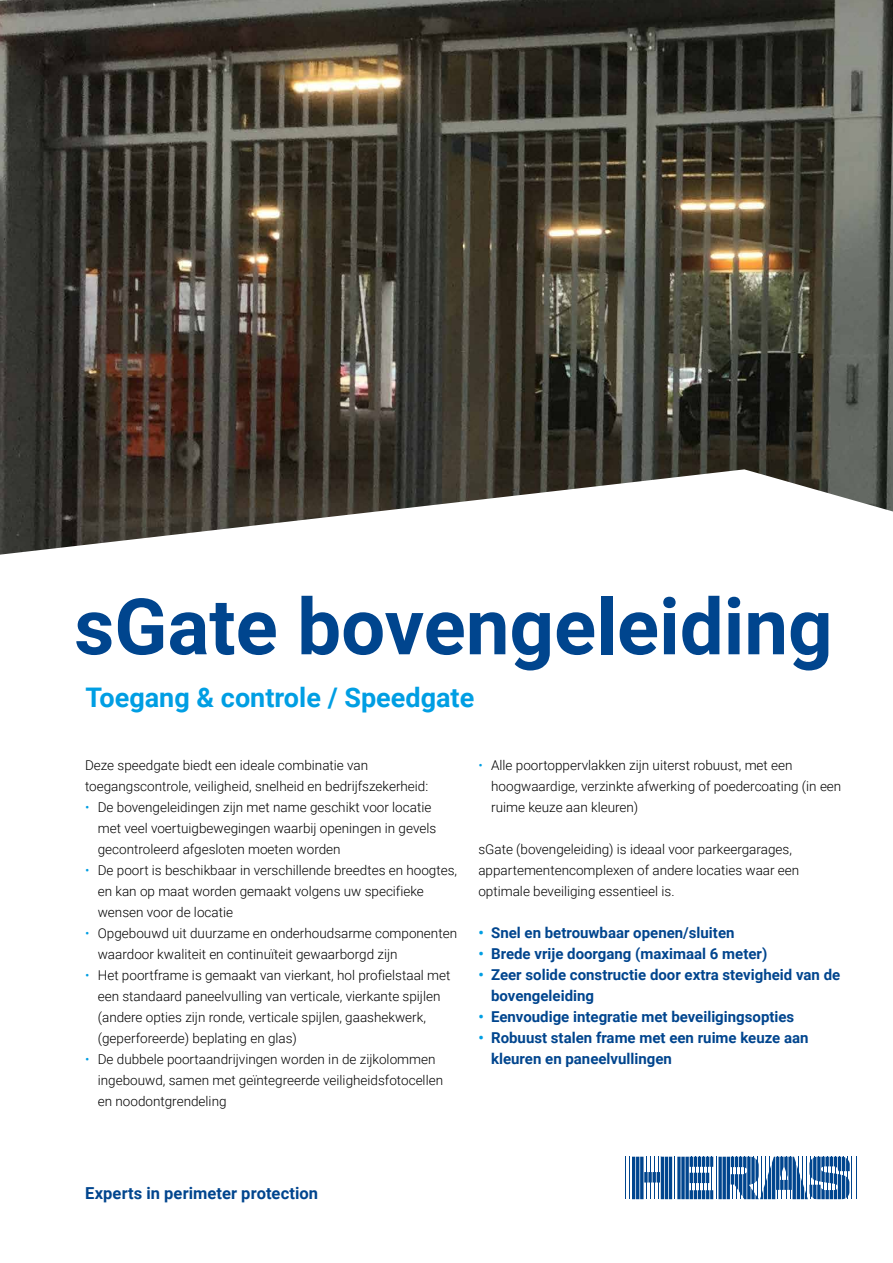
<style>
.page{position:relative;width:893px;height:1263px;background:#fff}
.page>*{position:absolute;margin:0;border:0;box-sizing:border-box;transform-origin:0 0}
.t1{font:700 78px "Roboto";color:#00458e}
.t2{font:700 27px "Roboto";color:#009ee3}
.t3{font:700 16.5px "Roboto";letter-spacing:.005em;color:#00458e}
.t4{font:700 15px/21px "Roboto";color:#00458e}
.t5{font:300 13.5px/21px "Roboto";color:#000}
.s1{color:#009ee3}
</style>
<div class="page">
<hr style="left:625px;top:1157px;width:1px;height:42px;background:#00458e">
<hr style="left:629px;top:1157px;width:1px;height:42px;background:#00458e">
<hr style="left:646px;top:1157px;width:1px;height:42px;background:#00458e">
<hr style="left:650px;top:1157px;width:1px;height:42px;background:#00458e">
<hr style="left:654px;top:1157px;width:1px;height:42px;background:#00458e">
<hr style="left:658px;top:1157px;width:1px;height:42px;background:#00458e">
<hr style="left:674px;top:1157px;width:1px;height:42px;background:#00458e">
<hr style="left:852px;top:1157px;width:1px;height:42px;background:#00458e">
<hr style="left:856px;top:1157px;width:1px;height:42px;background:#00458e">
<hr style="left:669px;top:1157px;width:3px;height:42px;background:#00458e">
<hr style="left:665px;top:1157px;width:3px;height:42px;background:#00458e">
<hr style="left:661px;top:1157px;width:3px;height:42px;background:#00458e">
<hr style="left:640px;top:1157px;width:3px;height:42px;background:#00458e">
<hr style="left:636px;top:1157px;width:3px;height:42px;background:#00458e">
<hr style="left:632px;top:1157px;width:3px;height:42px;background:#00458e">
<svg style="left:657px;top:1172px;width:3px;height:10px"></svg>
<svg style="left:652px;top:1172px;width:4px;height:10px"></svg>
<svg style="left:648px;top:1172px;width:4px;height:10px"></svg>
<svg style="left:644px;top:1172px;width:4px;height:10px"></svg>
<svg style="left:685px;top:1157px;width:4px;height:42px"></svg>
<svg style="left:681px;top:1157px;width:4px;height:42px"></svg>
<svg style="left:677px;top:1157px;width:4px;height:42px"></svg>
<svg style="left:690px;top:1157px;width:160px;height:42px"></svg>
<img style="left:0;top:0;width:893px;height:555px">
<h1 class="t1" style="left:74px;top:572px;width:760px">sGate bovengeleiding</h1>
<h2 class="t2" style="left:86px;top:678px;width:390px">Toegang &amp; controle / Speedgate</h2>
<p class="t5" style="left:85px;top:754px;width:345px">Deze speedgate biedt een ideale combinatie van toegangscontrole, veiligheid, snelheid en bedrijfszekerheid:</p>
<p class="t5" style="left:98px;top:796px;width:340px;text-indent:-13px"><span class="s1">•</span> De bovengeleidingen zijn met name geschikt voor locatie met veel voertuigbewegingen waarbij openingen in gevels gecontroleerd afgesloten moeten worden</p>
<p class="t5" style="left:98px;top:859px;width:361px;text-indent:-13px"><span class="s1">•</span> De poort is beschikbaar in verschillende breedtes en hoogtes, en kan op maat worden gemaakt volgens uw specifieke wensen voor de locatie</p>
<p class="t5" style="left:98px;top:922px;width:361px;text-indent:-13px"><span class="s1">•</span> Opgebouwd uit duurzame en onderhoudsarme componenten waardoor kwaliteit en continuïteit gewaarborgd zijn</p>
<p class="t5" style="left:98px;top:964px;width:354px;text-indent:-13px"><span class="s1">•</span> Het poortframe is gemaakt van vierkant, hol profielstaal met een standaard paneelvulling van verticale, vierkante spijlen (andere opties zijn ronde, verticale spijlen, gaashekwerk, (geperforeerde) beplating en glas)</p>
<p class="t5" style="left:98px;top:1048px;width:347px;text-indent:-13px"><span class="s1">•</span> De dubbele poortaandrijvingen worden in de zijkolommen ingebouwd, samen met geïntegreerde veiligheidsfotocellen en noodontgrendeling</p>
<p class="t5" style="left:491px;top:754px;width:352px;text-indent:-13px"><span class="s1">•</span> Alle poortoppervlakken zijn uiterst robuust, met een hoogwaardige, verzinkte afwerking of poedercoating (in een ruime keuze aan kleuren)</p>
<p class="t5" style="left:478px;top:838px;width:322px">sGate (bovengeleiding) is ideaal voor parkeergarages, appartementencomplexen of andere locaties waar een optimale beveiliging essentieel is.</p>
<p class="t4" style="left:478px;top:921px;width:258px"><span class="s1">•</span> Snel en betrouwbaar openen/sluiten</p>
<p class="t4" style="left:478px;top:942px;width:290px"><span class="s1">•</span> Brede vrije doorgang (maximaal 6 meter)</p>
<p class="t4" style="left:491px;top:963px;width:351px;text-indent:-13px"><span class="s1">•</span> Zeer solide constructie door extra stevigheid van de bovengeleiding</p>
<p class="t4" style="left:478px;top:1005px;width:317px"><span class="s1">•</span> Eenvoudige integratie met beveiligingsopties</p>
<p class="t4" style="left:491px;top:1026px;width:319px;text-indent:-13px"><span class="s1">•</span> Robuust stalen frame met een ruime keuze aan kleuren en paneelvullingen</p>
<p class="t3" style="left:85px;top:1181px;width:235px">Experts in perimeter protection</p>
</div>
